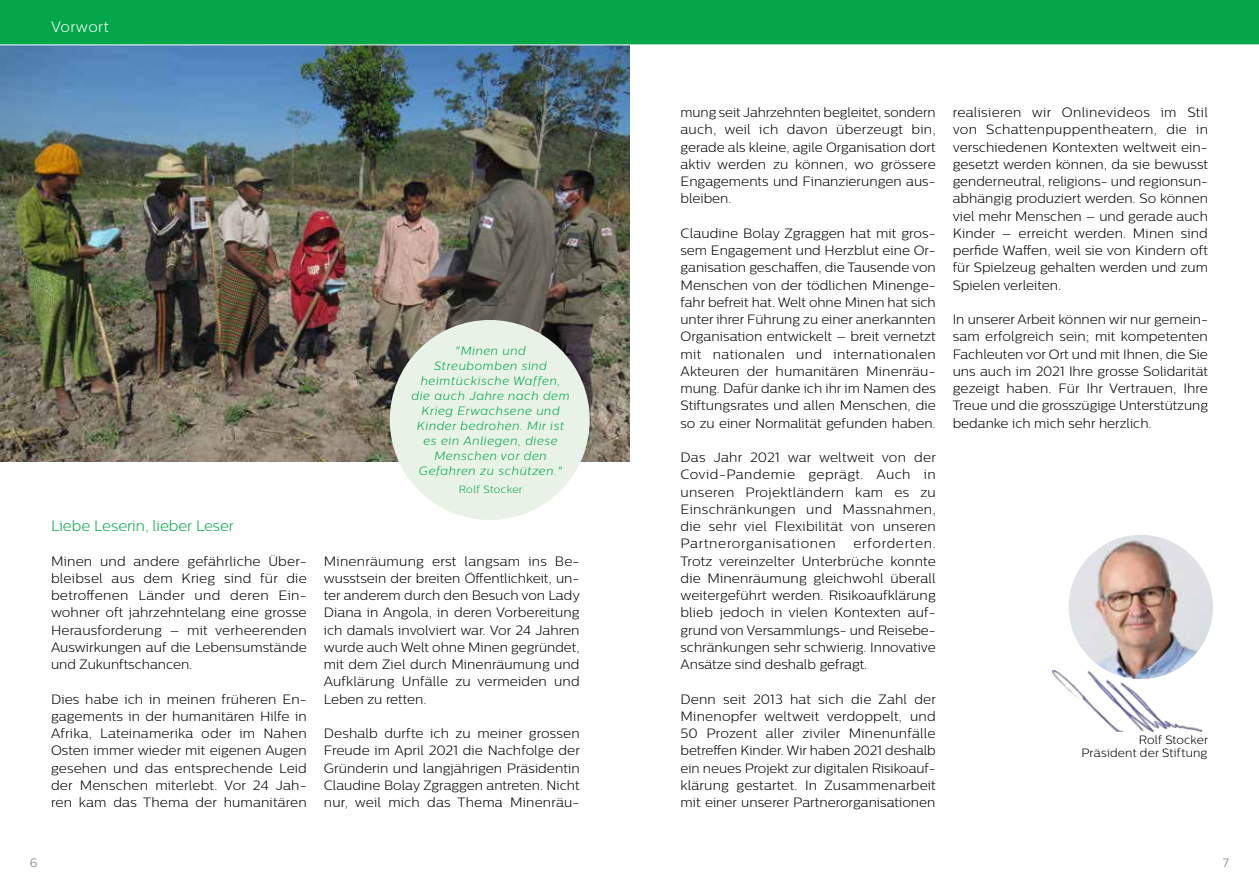
<style>
.page{position:relative;width:1259px;height:893px;background:#fff}
.page>*{position:absolute;margin:0;border:0;box-sizing:border-box;transform-origin:0 0}
.t1{font:300 15px "Centrale Sans";color:#04a64a}
.t2{font:300 15px "Centrale Sans";letter-spacing:.03em;color:#fff}
.t3{font:300 13.5px/17.2px "Centrale Sans";color:#000;text-align:justify}
.t4{font:italic 300 12px/15px "Centrale Sans";letter-spacing:.05em;color:#04a64a;text-align:center}
.t5{font:300 12px/13.5px "Centrale Sans";letter-spacing:.015em;color:#000;text-align:right}
.t6{font:300 12px "Centrale Sans";color:#797765}
.t7{font:300 10.5px "Centrale Sans";letter-spacing:.03em;color:#04a64a}
</style>
<div class="page">
<img style="left:0;top:45px;width:629px;height:416px">
<img style="left:1068px;top:535px;width:145px;height:144px;border-radius:72px">
<svg style="left:376px;top:306px;width:227px;height:214px;background:#cbd0c6"></svg>
<img style="left:1052px;top:670px;width:149px;height:61px">
<div style="left:0;top:0;width:1259px;height:45px;background:#04a64a"></div>
<p class="t2" style="left:51px;top:19px;width:59px">Vorwort</p>
<p class="t1" style="left:51px;top:517px;width:184px">Liebe Leserin, lieber Leser</p>
<p class="t3" style="left:51px;top:552px;width:257px">Minen und andere gefährliche Über&shy;bleibsel aus dem Krieg sind für die betroffenen Länder und deren Ein&shy;wohner oft jahrzehntelang eine grosse Herausforderung – mit verheerenden Auswirkungen auf die Lebensumstände und Zukunftschancen.</p>
<p class="t3" style="left:51px;top:690px;width:257px">Dies habe ich in meinen früheren En&shy;gagements in der humanitären Hilfe in Afrika, Lateinamerika oder im Nahen Osten immer wieder mit eigenen Augen gesehen und das entsprechende Leid der Menschen miterlebt. Vor 24 Jah&shy;ren kam das Thema der humanitären</p>
<p class="t4" style="left:411px;top:343px;width:159px">"Minen und<br>Streubomben sind heimtückische Waffen, die auch Jahre nach dem<br>Krieg Erwachsene und<br>Kinder bedrohen. Mir ist es ein Anliegen, diese<br>Menschen vor den<br>Gefahren zu schützen."</p>
<p class="t7" style="left:459px;top:483px;width:65px">Rolf Stocker</p>
<p class="t3" style="left:324px;top:552px;width:258px">Minenräumung erst langsam ins Be&shy;wusstsein der breiten Öffentlichkeit, un&shy;ter anderem durch den Besuch von Lady Diana in Angola, in deren Vorbereitung ich damals involviert war. Vor 24 Jahren wurde auch Welt ohne Minen gegründet, mit dem Ziel durch Minenräumung und Aufklärung Unfälle zu vermeiden und Leben zu retten.</p>
<p class="t3" style="left:324px;top:725px;width:258px">Deshalb durfte ich zu meiner grossen Freude im April 2021 die Nachfolge der Gründerin und langjährigen Präsidentin Claudine Bolay Zgraggen antreten. Nicht nur, weil mich das Thema Minenräu-</p>
<p class="t3" style="left:680px;top:104px;width:257px">mung seit Jahrzehnten begleitet, sondern auch, weil ich davon überzeugt bin, gerade als kleine, agile Organisation dort aktiv werden zu können, wo grössere Engagements und Finanzierungen aus&shy;bleiben.</p>
<p class="t3" style="left:680px;top:224px;width:257px">Claudine Bolay Zgraggen hat mit gros&shy;sem Engagement und Herzblut eine Or&shy;ganisation geschaffen, die Tausende von Menschen von der tödlichen Minenge&shy;fahr befreit hat. Welt ohne Minen hat sich unter ihrer Führung zu einer anerkannten Organisation entwickelt – breit vernetzt mit nationalen und internationalen Akteuren der humanitären Minenräu&shy;mung. Dafür danke ich ihr im Namen des Stiftungsrates und allen Menschen, die so zu einer Normalität gefunden haben.</p>
<p class="t3" style="left:680px;top:449px;width:257px">Das Jahr 2021 war weltweit von der Covid-Pandemie geprägt. Auch in unseren Projektländern kam es zu Einschränkungen und Massnahmen, die sehr viel Flexibilität von unseren Partnerorganisationen</p>
<p class="t3" style="left:680px;top:535px;width:257px;text-indent:173px">erforderten.<br>Trotz vereinzelter Unterbrüche konnte die Minenräumung gleichwohl überall weitergeführt werden. Risikoaufklärung blieb jedoch in vielen Kontexten auf&shy;grund von Versammlungs- und Reisebe&shy;schränkungen sehr schwierig. Innovative Ansätze sind deshalb gefragt.</p>
<p class="t3" style="left:680px;top:690px;width:257px">Denn seit 2013 hat sich die Zahl der Minenopfer weltweit verdoppelt, und 50 Prozent aller ziviler Minenunfälle betreffen Kinder. Wir haben 2021 deshalb ein neues Projekt zur digitalen Risikoauf&shy;klärung gestartet. In Zusammenarbeit mit einer unserer Partnerorganisationen</p>
<p class="t3" style="left:952px;top:104px;width:257px">realisieren wir Onlinevideos im Stil von Schattenpuppentheatern, die in verschiedenen Kontexten weltweit ein&shy;gesetzt werden können, da sie bewusst genderneutral, religions- und regionsun&shy;abhängig produziert werden. So können viel mehr Menschen – und gerade auch Kinder – erreicht werden. Minen sind perfide Waffen, weil sie von Kindern oft für Spielzeug gehalten werden und zum Spielen verleiten.</p>
<p class="t3" style="left:952px;top:311px;width:257px">In unserer Arbeit können wir nur gemein&shy;sam erfolgreich sein; mit kompetenten Fachleuten vor Ort und mit Ihnen, die Sie uns auch im 2021 Ihre grosse Solidarität gezeigt haben. Für Ihr Vertrauen, Ihre Treue und die grosszügige Unterstützung bedanke ich mich sehr herzlich.</p>
<p class="t5" style="left:1081px;top:732px;width:128px">Rolf Stocker<br>Präsident der Stiftung</p>
<p class="t6" style="left:30px;top:856px;width:9px">6</p>
<p class="t6" style="left:1222px;top:856px;width:8px">7</p>
</div>
